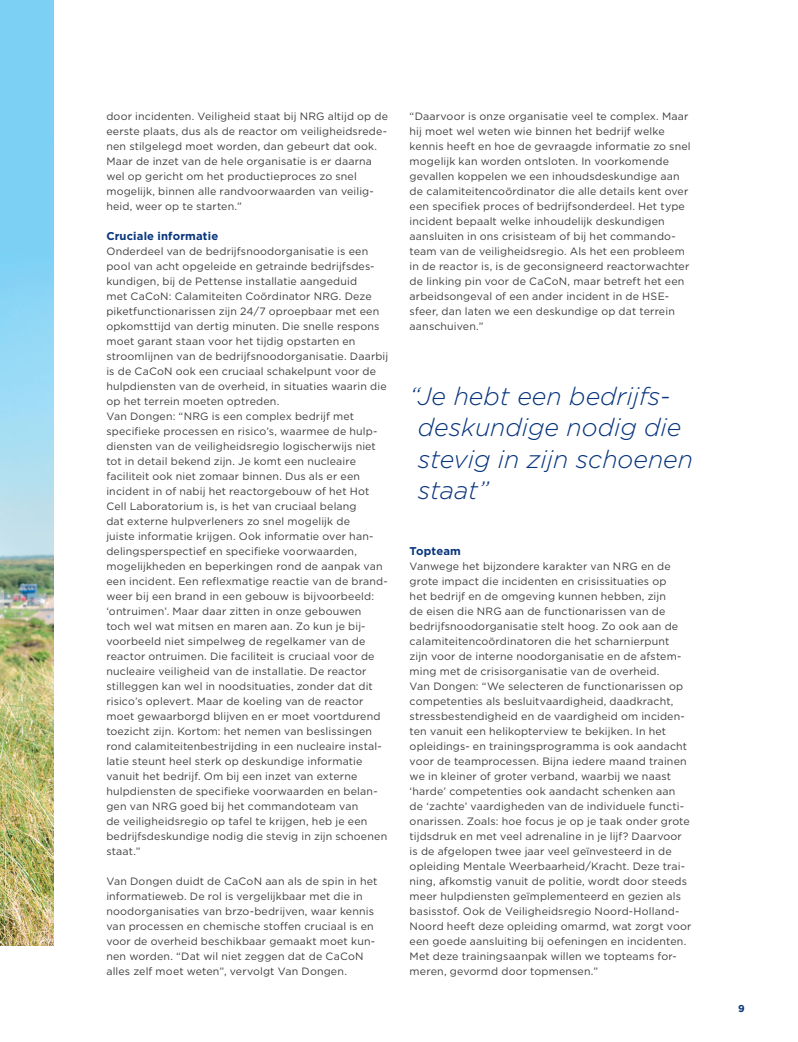
<style>
.page{position:relative;width:798px;height:1042px;background:#fff}
.page>*{position:absolute;margin:0;border:0;box-sizing:border-box;transform-origin:0 0}
.t1{font:italic 300 25px/31.2px "Gotham";color:#08357c}
.t2{font:700 11.25px "Gotham";letter-spacing:.015em;color:#08357c}
.t3{font:10.62px/15px "Gotham";letter-spacing:.015em;color:#3e3e3f}
.t4{font:700 10px "Gotham";color:#08357c}
</style>
<div class="page">
<img style="left:0;top:0;width:53px;height:945px">
<p class="t3" style="left:106px;top:109px;width:283px">door incidenten. Veiligheid staat bij NRG altijd op de eerste plaats, dus als de reactor om veiligheidsrede&shy;nen stilgelegd moet worden, dan gebeurt dat ook.<br>Maar de inzet van de hele organisatie is er daarna wel op gericht om het productieproces zo snel mogelijk, binnen alle randvoorwaarden van veilig&shy;heid, weer op te starten.”</p>
<p class="t2" style="left:106px;top:229px;width:113px">Cruciale informatie</p>
<p class="t3" style="left:106px;top:244px;width:283px">Onderdeel van de bedrijfsnoodorganisatie is een pool van acht opgeleide en getrainde bedrijfsdes&shy;kundigen, bij de Pettense installatie aangeduid<br>met CaCoN: Calamiteiten Coördinator NRG. Deze piketfunctionarissen zijn 24/7 oproepbaar met een opkomsttijd van dertig minuten. Die snelle respons moet garant staan voor het tijdig opstarten en stroomlijnen van de bedrijfsnoodorganisatie. Daarbij is de CaCoN ook een cruciaal schakelpunt voor de hulpdiensten van de overheid, in situaties waarin die op het terrein moeten optreden.<br>Van Dongen: “NRG is een complex bedrijf met specifieke processen en risico’s, waarmee de hulp&shy;diensten van de veiligheidsregio logischerwijs niet tot in detail bekend zijn. Je komt een nucleaire faciliteit ook niet zomaar binnen. Dus als er een incident in of nabij het reactorgebouw of het Hot Cell Laboratorium is, is het van cruciaal belang<br>dat externe hulpverleners zo snel mogelijk de<br>juiste informatie krijgen. Ook informatie over han&shy;delingsperspectief en specifieke voorwaarden, mogelijkheden en beperkingen rond de aanpak van een incident. Een reflexmatige reactie van de brand&shy;weer bij een brand in een gebouw is bijvoorbeeld: ‘ontruimen’. Maar daar zitten in onze gebouwen<br>toch wel wat mitsen en maren aan. Zo kun je bij&shy;voorbeeld niet simpelweg de regelkamer van de reactor ontruimen. Die faciliteit is cruciaal voor de nucleaire veiligheid van de installatie. De reactor stilleggen kan wel in noodsituaties, zonder dat dit risico’s oplevert. Maar de koeling van de reactor moet gewaarborgd blijven en er moet voortdurend toezicht zijn. Kortom: het nemen van beslissingen rond calamiteitenbestrijding in een nucleaire instal&shy;latie steunt heel sterk op deskundige informatie vanuit het bedrijf. Om bij een inzet van externe hulpdiensten de specifieke voorwaarden en belan&shy;gen van NRG goed bij het commandoteam van<br>de veiligheidsregio op tafel te krijgen, heb je een bedrijfsdeskundige nodig die stevig in zijn schoenen staat.”</p>
<p class="t3" style="left:106px;top:874px;width:272px">Van Dongen duidt de CaCoN aan als de spin in het informatieweb. De rol is vergelijkbaar met die in noodorganisaties van brzo-bedrijven, waar kennis van processen en chemische stoffen cruciaal is en voor de overheid beschikbaar gemaakt moet kun&shy;nen worden. “Dat wil niet zeggen dat de CaCoN alles zelf moet weten”, vervolgt Van Dongen.</p>
<p class="t3" style="left:409px;top:109px;width:282px">“Daarvoor is onze organisatie veel te complex. Maar hij moet wel weten wie binnen het bedrijf welke kennis heeft en hoe de gevraagde informatie zo snel mogelijk kan worden ontsloten. In voorkomende gevallen koppelen we een inhoudsdeskundige aan de calamiteitencoördinator die alle details kent over een specifiek proces of bedrijfsonderdeel. Het type incident bepaalt welke inhoudelijk deskundigen aansluiten in ons crisisteam of bij het commando&shy;team van de veiligheidsregio. Als het een probleem in de reactor is, is de geconsigneerd reactorwachter de linking pin voor de CaCoN, maar betreft het een arbeidsongeval of een ander incident in de HSE&shy;sfeer, dan laten we een deskundige op dat terrein aanschuiven.”</p>
<h1 class="t1" style="left:418px;top:380px;width:276px;text-indent:-8px">“Je hebt een bedrijfs&shy;deskundige nodig die stevig in zijn schoenen staat”</h1>
<p class="t2" style="left:409px;top:544px;width:53px">Topteam</p>
<p class="t3" style="left:409px;top:559px;width:283px">Vanwege het bijzondere karakter van NRG en de grote impact die incidenten en crisissituaties op<br>het bedrijf en de omgeving kunnen hebben, zijn<br>de eisen die NRG aan de functionarissen van de bedrijfsnoodorganisatie stelt hoog. Zo ook aan de calamiteitencoördinatoren die het scharnierpunt<br>zijn voor de interne noodorganisatie en de afstem&shy;ming met de crisisorganisatie van de overheid.<br>Van Dongen: “We selecteren de functionarissen op competenties als besluitvaardigheid, daadkracht, stressbestendigheid en de vaardigheid om inciden&shy;ten vanuit een helikopterview te bekijken. In het opleidings- en trainingsprogramma is ook aandacht voor de teamprocessen. Bijna iedere maand trainen we in kleiner of groter verband, waarbij we naast ‘harde’ competenties ook aandacht schenken aan de ‘zachte’ vaardigheden van de individuele functi&shy;onarissen. Zoals: hoe focus je op je taak onder grote tijdsdruk en met veel adrenaline in je lijf? Daarvoor is de afgelopen twee jaar veel geïnvesteerd in de opleiding Mentale Weerbaarheid/Kracht. Deze trai&shy;ning, afkomstig vanuit de politie, wordt door steeds meer hulpdiensten geïmplementeerd en gezien als basisstof. Ook de Veiligheidsregio Noord-Holland-Noord heeft deze opleiding omarmd, wat zorgt voor een goede aansluiting bij oefeningen en incidenten.<br>Met deze trainingsaanpak willen we topteams for&shy;meren, gevormd door topmensen.”</p>
<p class="t4" style="left:737px;top:1001px;width:8px">9</p>
</div>
